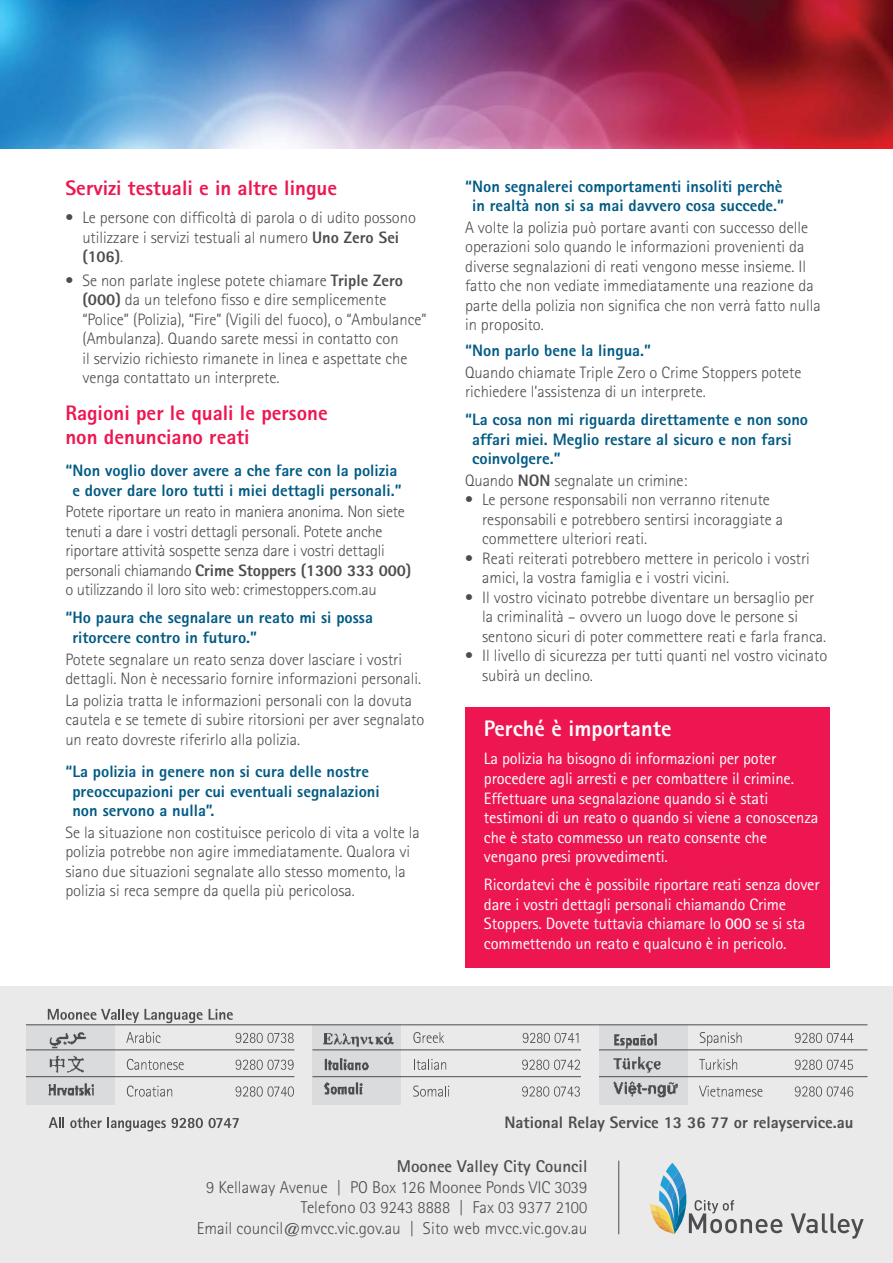
<style>
.page{position:relative;width:893px;height:1263px;background:#fff}
.page>*{position:absolute;margin:0;border:0;box-sizing:border-box;transform-origin:0 0}
.t1{font:800 22.5px "Rotis Sans Serif";color:#fff}
.t2{font:800 21px/24px "Rotis Sans Serif";color:#ed1651}
.t3{font:300 17.1px/20.5px "Rotis Sans Serif";color:#4d4d4f;text-align:right}
.t4{font:700 17.1px "Rotis Sans Serif";color:#4d4d4f}
.t5{font:800 16.65px "Rotis Sans Serif";color:#4d4d4f}
.t6{font:300 16.5px/19.5px "Rotis Sans Serif";color:#4d4d4f}
.t7{font:800 16.5px/19.5px "Rotis Sans Serif";color:#005a84}
.t8{font:16.5px/19.5px "Rotis Sans Serif";letter-spacing:-.01em;color:#fff}
.s1{font-weight:800}
.s2{font-weight:700}
</style>
<div class="page">
<div style="left:0;top:986px;width:893px;height:277px;background:#eaeaeb"></div>
<div style="left:312px;top:1025px;width:89px;height:80px;background:#dadbdc"></div>
<div style="left:26px;top:1025px;width:88px;height:80px;background:#dadbdc"></div>
<div style="left:599px;top:1025px;width:88px;height:80px;background:#dadbdc"></div>
<hr style="left:26px;top:1049px;width:268px;height:1px;background:#4d4d4f">
<svg style="left:126px;top:1032px;width:35px;height:11px"></svg>
<svg style="left:236px;top:1033px;width:58px;height:10px"></svg>
<hr style="left:26px;top:1076px;width:268px;height:1px;background:#4d4d4f">
<svg style="left:127px;top:1059px;width:57px;height:11px"></svg>
<svg style="left:236px;top:1059px;width:58px;height:11px"></svg>
<svg style="left:127px;top:1085px;width:45px;height:11px"></svg>
<svg style="left:236px;top:1086px;width:58px;height:10px"></svg>
<hr style="left:312px;top:1049px;width:269px;height:1px;background:#4d4d4f">
<svg style="left:413px;top:1032px;width:31px;height:11px"></svg>
<svg style="left:523px;top:1033px;width:55px;height:10px"></svg>
<hr style="left:312px;top:1076px;width:269px;height:1px;background:#4d4d4f">
<svg style="left:414px;top:1059px;width:32px;height:11px"></svg>
<svg style="left:522px;top:1059px;width:58px;height:11px"></svg>
<svg style="left:413px;top:1085px;width:36px;height:11px"></svg>
<svg style="left:522px;top:1086px;width:58px;height:10px"></svg>
<hr style="left:599px;top:1049px;width:268px;height:1px;background:#4d4d4f">
<svg style="left:700px;top:1032px;width:41px;height:14px"></svg>
<svg style="left:795px;top:1033px;width:58px;height:10px"></svg>
<hr style="left:599px;top:1076px;width:268px;height:1px;background:#4d4d4f">
<svg style="left:699px;top:1059px;width:38px;height:11px"></svg>
<svg style="left:795px;top:1059px;width:58px;height:11px"></svg>
<svg style="left:699px;top:1086px;width:63px;height:10px"></svg>
<svg style="left:795px;top:1086px;width:58px;height:10px"></svg>
<svg style="left:49px;top:1117px;width:15px;height:11px"></svg>
<svg style="left:70px;top:1117px;width:32px;height:11px"></svg>
<svg style="left:108px;top:1117px;width:58px;height:14px"></svg>
<svg style="left:172px;top:1118px;width:31px;height:10px"></svg>
<svg style="left:209px;top:1118px;width:30px;height:10px"></svg>
<hr style="left:26px;top:1024px;width:841px;height:1px;background:#4d4d4f">
<svg style="left:48px;top:1009px;width:155px;height:14px"></svg>
<svg style="left:209px;top:1009px;width:24px;height:11px"></svg>
<img style="left:47px;top:1032px;width:49px;height:64px">
<img style="left:322px;top:1032px;width:73px;height:63px">
<img style="left:612px;top:1033px;width:68px;height:65px">
<hr style="left:618px;top:1160px;width:1px;height:74px;background:#4d4d4f">
<svg style="left:791px;top:1213px;width:73px;height:26px"></svg>
<svg style="left:666px;top:1163px;width:13px;height:16px"></svg>
<svg style="left:650px;top:1171px;width:132px;height:63px"></svg>
<img style="left:0;top:0;width:893px;height:149px">
<div style="left:465px;top:707px;width:364px;height:261px;background:#ed1651"></div>
<p class="t2" style="left:65px;top:176px;width:273px">Servizi testuali e in altre lingue</p>
<p class="t6" style="left:82px;top:208px;width:335px;text-indent:-17px">• Le persone con difficoltà di parola o di udito possono utilizzare i servizi testuali al numero <span class="s1">Uno Zero Sei (106)</span>.</p>
<p class="t6" style="left:82px;top:270px;width:346px;text-indent:-17px">• Se non parlate inglese potete chiamare <span class="s1">Triple Zero (000)</span> da un telefono fisso e dire semplicemente “Police” (Polizia), “Fire” (Vigili del fuoco), o “Ambulance” (Ambulanza). Quando sarete messi in contatto con<br>il servizio richiesto rimanete in linea e aspettate che venga contattato un interprete.</p>
<p class="t2" style="left:65px;top:401px;width:264px">Ragioni per le quali le persone non denunciano reati</p>
<p class="t7" style="left:65px;top:461px;width:338px;text-align:center">“Non voglio dover avere a che fare con la polizia e dover dare loro tutti i miei dettagli personali.”</p>
<p class="t6" style="left:65px;top:502px;width:347px">Potete riportare un reato in maniera anonima. Non siete tenuti a dare i vostri dettagli personali. Potete anche riportare attività sospette senza dare i vostri dettagli personali chiamando <span class="s1">Crime Stoppers (1300 333 000) </span>o utilizzando il loro sito web: crimestoppers.com.au</p>
<p class="t7" style="left:72px;top:608px;width:302px;text-indent:-7px">“Ho paura che segnalare un reato mi si possa ritorcere contro in futuro.”</p>
<p class="t6" style="left:65px;top:649px;width:357px">Potete segnalare un reato senza dover lasciare i vostri dettagli. Non è necessario fornire informazioni personali.</p>
<p class="t6" style="left:65px;top:690px;width:360px">La polizia tratta le informazioni personali con la dovuta cautela e se temete di subire ritorsioni per aver segnalato un reato dovreste riferirlo alla polizia.</p>
<p class="t7" style="left:72px;top:761px;width:309px;text-indent:-7px">“La polizia in genere non si cura delle nostre preoccupazioni per cui eventuali segnalazioni non servono a nulla”.</p>
<p class="t6" style="left:65px;top:822px;width:356px">Se la situazione non costituisce pericolo di vita a volte la polizia potrebbe non agire immediatamente. Qualora vi siano due situazioni segnalate allo stesso momento, la polizia si reca sempre da quella più pericolosa.</p>
<p class="t7" style="left:465px;top:176px;width:321px;text-align:center">“Non segnalerei comportamenti insoliti perchè in realtà non si sa mai davvero cosa succede.”</p>
<p class="t6" style="left:465px;top:217px;width:357px">A volte la polizia può portare avanti con successo delle operazioni solo quando le informazioni provenienti da diverse segnalazioni di reati vengono messe insieme. Il fatto che non vediate immediatamente una reazione da parte della polizia non significa che non verrà fatto nulla in proposito.</p>
<p class="t7" style="left:465px;top:340px;width:188px">“Non parlo bene la lingua.”</p>
<p class="t6" style="left:465px;top:362px;width:338px">Quando chiamate Triple Zero o Crime Stoppers potete richiedere l’assistenza di un interprete.</p>
<p class="t7" style="left:472px;top:410px;width:338px;text-indent:-7px">“La cosa non mi riguarda direttamente e non sono affari miei. Meglio restare al sicuro e non farsi coinvolgere.”</p>
<p class="t6" style="left:465px;top:470px;width:224px">Quando <span class="s1">NON</span> segnalate un crimine:</p>
<p class="t6" style="left:482px;top:490px;width:302px;text-indent:-17px">• Le persone responsabili non verranno ritenute responsabili e potrebbero sentirsi incoraggiate a commettere ulteriori reati.</p>
<p class="t6" style="left:482px;top:548px;width:329px;text-indent:-17px">• Reati reiterati potrebbero mettere in pericolo i vostri amici, la vostra famiglia e i vostri vicini.</p>
<p class="t6" style="left:482px;top:587px;width:346px;text-indent:-17px">• Il vostro vicinato potrebbe diventare un bersaglio per la criminalità – ovvero un luogo dove le persone si sentono sicuri di poter commettere reati e farla franca.</p>
<p class="t6" style="left:482px;top:646px;width:347px;text-indent:-17px">• Il livello di sicurezza per tutti quanti nel vostro vicinato subirà un declino.</p>
<h1 class="t1" style="left:484px;top:714px;width:189px">Perché è importante</h1>
<p class="t8" style="left:484px;top:749px;width:336px">La polizia ha bisogno di informazioni per poter procedere agli arresti e per combattere il crimine.<br>Effettuare una segnalazione quando si è stati testimoni di un reato o quando si viene a conoscenza che è stato commesso un reato consente che vengano presi provvedimenti.</p>
<p class="t8" style="left:484px;top:874px;width:337px">Ricordatevi che è possibile riportare reati senza dover dare i vostri dettagli personali chiamando Crime Stoppers. Dovete tuttavia chiamare lo <span class="s2">000</span> se si sta commettendo un reato e qualcuno è in pericolo.</p>
<p class="t5" style="left:504px;top:1112px;width:351px">National Relay Service 13 36 77 or relayservice.au</p>
<p class="t4" style="left:397px;top:1155px;width:192px">Moonee Valley City Council</p>
<p class="t3" style="left:197px;top:1177px;width:392px">9 Kellaway Avenue | PO Box 126 Moonee Ponds VIC 3039<br>Telefono 03 9243 8888 | Fax 03 9377 2100<br>Email council@mvcc.vic.gov.au | Sito web mvcc.vic.gov.au</p>
</div>
